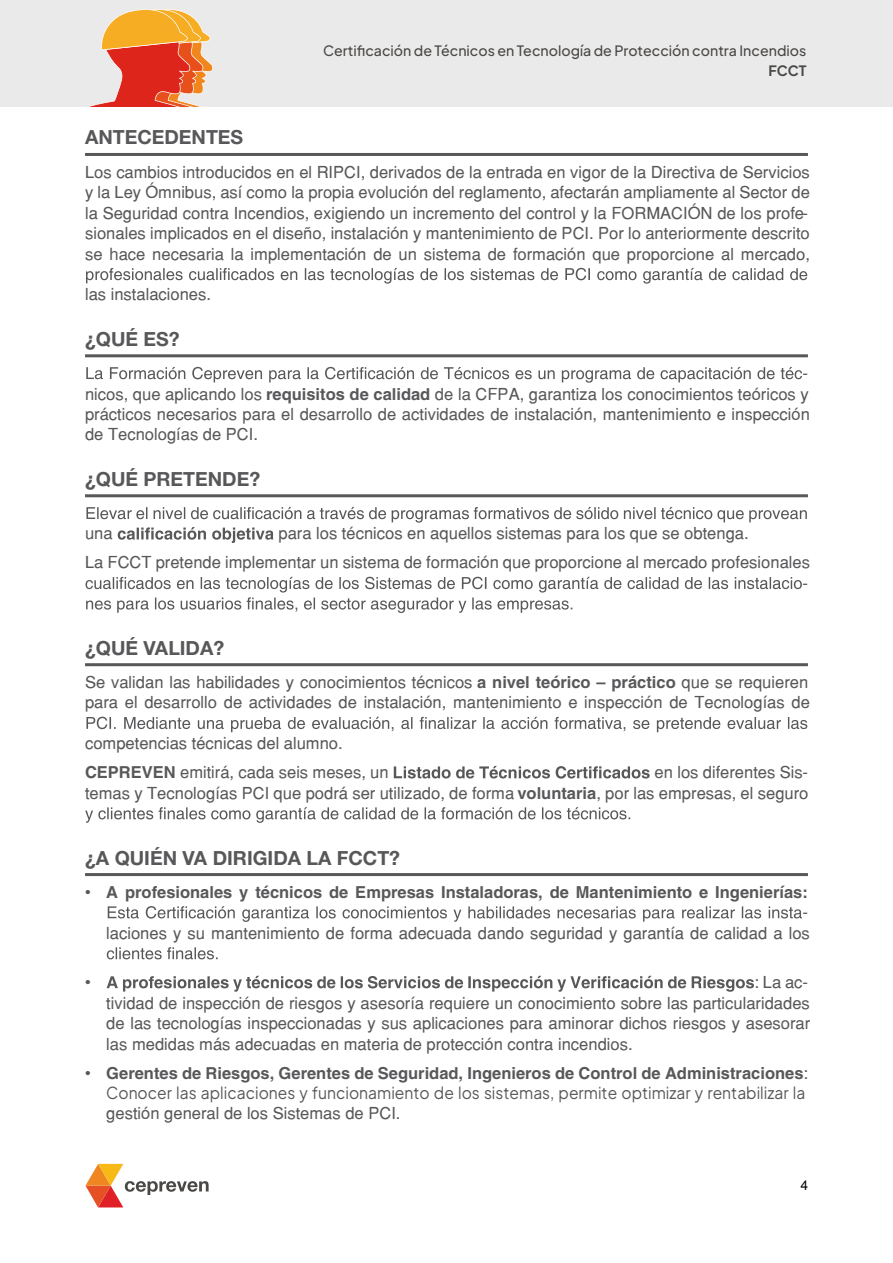
<style>
.page{position:relative;width:893px;height:1263px;background:#fff}
.page>*{position:absolute;margin:0;border:0;box-sizing:border-box;transform-origin:0 0}
.t1{font:700 19.5px "Helvetica Neue";color:#58585a}
.t2{font:16.5px/20.4px "Helvetica";color:#58585a}
.t3{font:16.5px "Plus Jakarta Sans";color:#58585a;scale:.95 1}
.t4{font:700 16.5px "Helvetica";color:#58585a}
.t5{font:500 14.25px "Plus Jakarta Sans";color:#4a4846}
.t6{font:700 14.25px "Plus Jakarta Sans";color:#4a4846}
.t7{font:13.5px "Helvetica";color:#000}
.s1{font-weight:700}
.s2{font-weight:400}
</style>
<div class="page">
<div style="left:0;top:0;width:893px;height:106px;background:#eaeaea"></div>
<svg style="left:92px;top:9px;width:121px;height:97px"></svg>
<hr style="left:85px;top:153px;width:723px;height:3px;background:#58585a">
<hr style="left:85px;top:354px;width:723px;height:3px;background:#58585a">
<hr style="left:85px;top:494px;width:723px;height:3px;background:#58585a">
<hr style="left:85px;top:663px;width:723px;height:3px;background:#58585a">
<hr style="left:85px;top:873px;width:723px;height:3px;background:#58585a">
<svg style="left:86px;top:268px;width:721px;height:16px"></svg>
<svg style="left:86px;top:367px;width:716px;height:16px"></svg>
<svg style="left:86px;top:507px;width:721px;height:36px"></svg>
<svg style="left:86px;top:577px;width:716px;height:36px"></svg>
<svg style="left:86px;top:717px;width:721px;height:15px"></svg>
<svg style="left:394px;top:766px;width:256px;height:13px"></svg>
<svg style="left:85px;top:807px;width:545px;height:16px"></svg>
<svg style="left:108px;top:906px;width:694px;height:16px"></svg>
<svg style="left:107px;top:947px;width:111px;height:12px"></svg>
<svg style="left:107px;top:976px;width:647px;height:16px"></svg>
<svg style="left:85px;top:1164px;width:124px;height:43px"></svg>
<p class="t5" style="left:323px;top:39px;width:485px">Certificación de Técnicos en Tecnología de Protección contra Incendios</p>
<p class="t6" style="left:769px;top:59px;width:39px">FCCT</p>
<p class="t1" style="left:85px;top:125px;width:160px">ANTECEDENTES</p>
<p class="t2" style="left:85px;top:161px;width:726px;text-align:justify">Los cambios introducidos en el RIPCI, derivados de la entrada en vigor de la Directiva de Servicios y la Ley Ómnibus, así como la propia evolución del reglamento, afectarán ampliamente al Sector de la Seguridad contra Incendios, exigiendo un incremento del control y la FORMACIÓN de los profe&shy;sionales implicados en el diseño, instalación y mantenimiento de PCI. Por lo anteriormente descrito se hace necesaria la implementación de un sistema de formación que proporcione al mercado,</p>
<p class="t2" style="left:85px;top:284px;width:128px">las instalaciones.</p>
<p class="t1" style="left:85px;top:327px;width:96px">¿QUÉ ES?</p>
<p class="t2" style="left:85px;top:363px;width:726px;text-indent:717px">- nicos, que aplicando los <span class="s1">requisitos de calidad</span> de la CFPA, garantiza los conocimientos teóricos y prácticos necesarios para el desarrollo de actividades de instalación, mantenimiento e inspección de Tecnologías de PCI.</p>
<p class="t1" style="left:85px;top:467px;width:177px">¿QUÉ PRETENDE?</p>
<p class="t2" style="left:85px;top:519px;width:726px;line-height:29px;text-indent:193px">para los técnicos en aquellos sistemas para los que se obtenga.<br>La FCCT pretende implementar un sistema de formación que proporcione al mercado profesionales</p>
<p class="t2" style="left:802px;top:573px;width:7px">-</p>
<p class="t2" style="left:85px;top:523px;width:29px">una</p>
<p class="t1" style="left:85px;top:636px;width:141px">¿QUÉ VALIDA?</p>
<p class="t2" style="left:85px;top:672px;width:726px">Se validan las habilidades y conocimientos técnicos <span class="s1">a nivel teórico – práctico</span> que se requieren para el desarrollo de actividades de instalación, mantenimiento e inspección de Tecnologías de</p>
<p class="t2" style="left:85px;top:729px;width:305px;line-height:29px">competencias técnicas del alumno.<br><span class="s1">CEPREVEN</span> emitirá, cada seis meses, un</p>
<p class="t2" style="left:85px;top:762px;width:725px;text-align:right">en los diferentes Sis-<br>temas y Tecnologías PCI que podrá ser utilizado, de forma <span class="s1">voluntaria</span>, por las empresas, el seguro</p>
<p class="t1" style="left:85px;top:845px;width:317px">¿A QUIÉN VA DIRIGIDA LA FCCT?</p>
<p class="t2" style="left:85px;top:881px;width:726px;text-align:right">• <span class="s1">A profesionales y técnicos de Empresas Instaladoras, de Mantenimiento e Ingenierías: </span>-<br>laciones y su mantenimiento de forma adecuada dando seguridad y garantía de calidad a los</p>
<p class="t2" style="left:85px;top:972px;width:6px">•</p>
<p class="t2" style="left:106px;top:972px;width:705px;text-indent:648px">: La ac&shy;tividad de inspección de riesgos y asesoría requiere un conocimiento sobre las particularidades de las tecnologías inspeccionadas y sus aplicaciones para aminorar dichos riesgos y asesorar las medidas más adecuadas en materia de protección contra incendios.</p>
<p class="t4" style="left:85px;top:1063px;width:724px"><span class="s2">•</span> Gerentes de Riesgos, Gerentes de Seguridad, Ingenieros de Control de Administraciones<span class="s2">:</span></p>
<p class="t3" style="left:106px;top:1079px;width:737px">Conocer las aplicaciones y funcionamiento de los sistemas, permite optimizar y rentabilizar la</p>
<p class="t2" style="left:106px;top:1103px;width:296px">gestión general de los Sistemas de PCI.</p>
<p class="t7" style="left:800px;top:1177px;width:9px">4</p>
</div>
